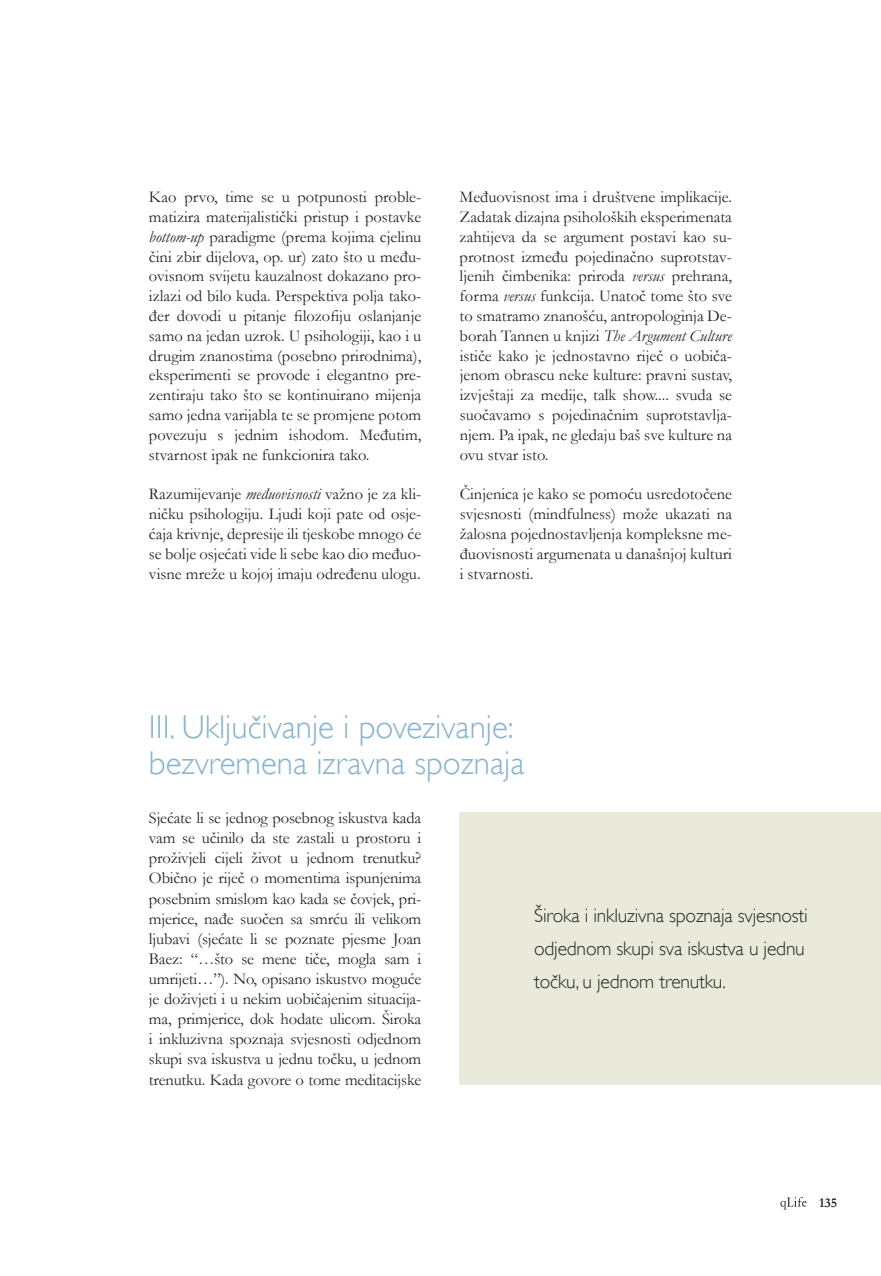
<style>
.page{position:relative;width:881px;height:1276px;background:#fff}
.page>*{position:absolute;margin:0;border:0;box-sizing:border-box;transform-origin:0 0}
.t1{font:300 33px/36px "Gill Sans CE";color:#86b3cd}
.t2{font:300 19.5px/33px "Gill Sans CE";letter-spacing:-.01em;color:#202724}
.t3{font:16.5px/19.8px "Garamond";color:#202724;text-align:justify}
.t4{font:700 13.5px "Garamond";color:#202724}
.s1{font-style:italic}
</style>
<div class="page">
<svg style="left:780px;top:1197px;width:26px;height:12px"></svg>
<div style="left:459px;top:812px;width:421px;height:272px;background:#eaeadb"></div>
<p class="t3" style="left:149px;top:187px;width:274px">Kao prvo, time se u potpunosti proble&shy;matizira materijalistički pristup i postavke <span class="s1">bottom-up</span> paradigme (prema kojima cjelinu čini zbir dijelova, op. ur) zato što u među&shy;ovisnom svijetu kauzalnost dokazano pro&shy;izlazi od bilo kuda. Perspektiva polja tako&shy;đer dovodi u pitanje filozofiju oslanjanje samo na jedan uzrok. U psihologiji, kao i u drugim znanostima (posebno prirodnima), eksperimenti se provode i elegantno pre&shy;zentiraju tako što se kontinuirano mijenja samo jedna varijabla te se promjene potom povezuju s jednim ishodom. Međutim, stvarnost ipak ne funkcionira tako.</p>
<p class="t3" style="left:149px;top:484px;width:274px">Razumijevanje <span class="s1">međuovisnosti</span> važno je za kli&shy;ničku psihologiju. Ljudi koji pate od osje&shy;ćaja krivnje, depresije ili tjeskobe mnogo će se bolje osjećati vide li sebe kao dio međuo&shy;visne mreže u kojoj imaju određenu ulogu.</p>
<p class="t3" style="left:459px;top:187px;width:274px">Međuovisnost ima i društvene implikacije.<br>Zadatak dizajna psiholoških eksperimenata zahtijeva da se argument postavi kao su&shy;protnost između pojedinačno suprotstav&shy;ljenih čimbenika: priroda <span class="s1">versus</span> prehrana, forma <span class="s1">versus</span> funkcija. Unatoč tome što sve to smatramo znanošću, antropologinja De&shy;borah Tannen u knjizi <span class="s1">The Argument Culture </span>ističe kako je jednostavno riječ o uobiča&shy;jenom obrascu neke kulture: pravni sustav, izvještaji za medije, talk show.... svuda se suočavamo s pojedinačnim suprotstavlja&shy;njem. Pa ipak, ne gledaju baš sve kulture na ovu stvar isto.</p>
<p class="t3" style="left:459px;top:484px;width:274px">Činjenica je kako se pomoću usredotočene svjesnosti (mindfulness) može ukazati na žalosna pojednostavljenja kompleksne me&shy;đuovisnosti argumenata u današnjoj kulturi i stvarnosti.</p>
<h1 class="t1" style="left:149px;top:709px;width:377px">III. Uključivanje i povezivanje: bezvremena izravna spoznaja</h1>
<p class="t3" style="left:149px;top:807px;width:274px">Sjećate li se jednog posebnog iskustva kada vam se učinilo da ste zastali u prostoru i proživjeli cijeli život u jednom trenutku?<br>Obično je riječ o momentima ispunjenima posebnim smislom kao kada se čovjek, pri&shy;mjerice, nađe suočen sa smrću ili velikom ljubavi (sjećate li se poznate pjesme Joan Baez: “…što se mene tiče, mogla sam i umrijeti…”). No, opisano iskustvo moguće je doživjeti i u nekim uobičajenim situacija&shy;ma, primjerice, dok hodate ulicom. Široka i inkluzivna spoznaja svjesnosti odjednom skupi sva iskustva u jednu točku, u jednom trenutku. Kada govore o tome meditacijske</p>
<p class="t2" style="left:534px;top:899px;width:275px">Široka i inkluzivna spoznaja svjesnosti odjednom skupi sva iskustva u jednu točku, u jednom trenutku.</p>
<p class="t4" style="left:819px;top:1193px;width:20px">135</p>
</div>
